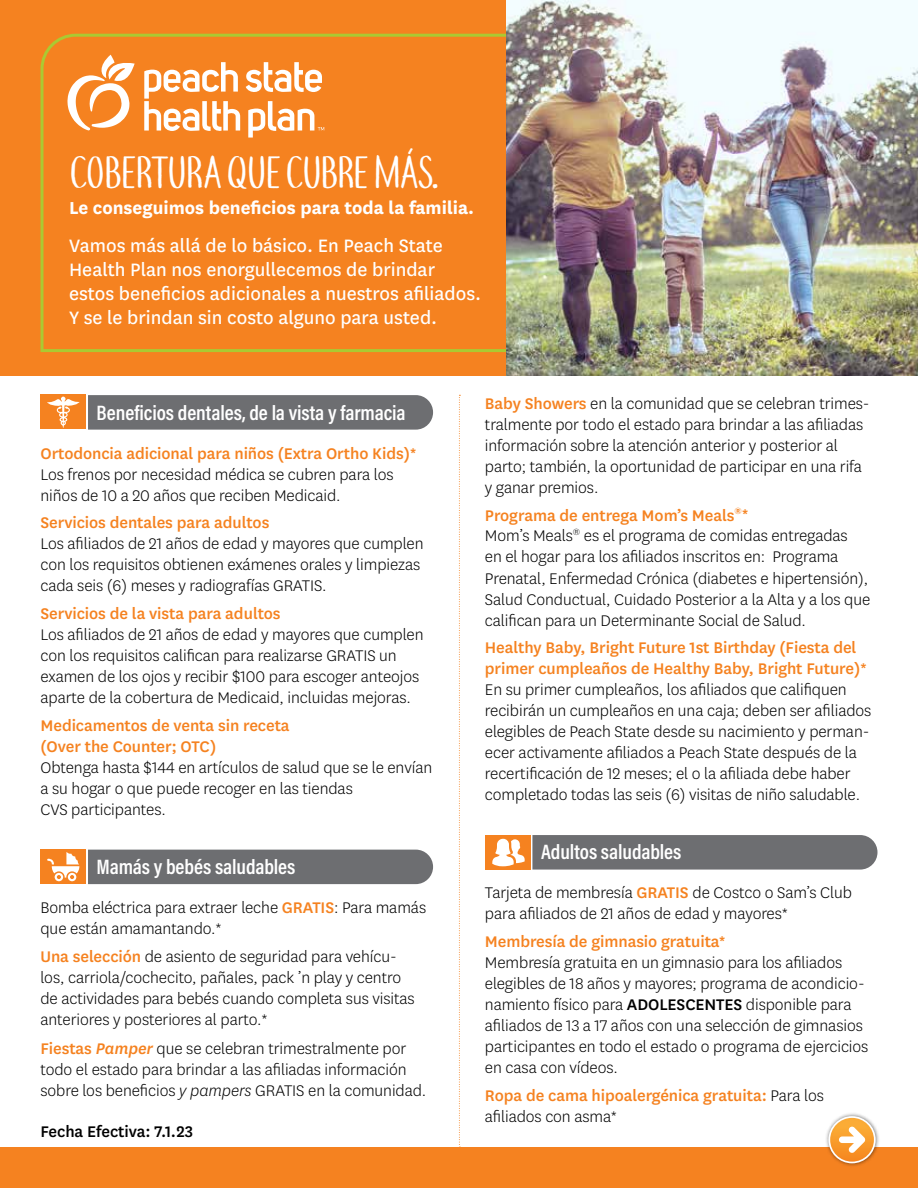
<style>
.page{position:relative;width:918px;height:1188px;background:#fff}
.page>*{position:absolute;margin:0;border:0;box-sizing:border-box;transform-origin:0 0}
.t1{font:500 45px "Fsvpbfcoffee+tea";letter-spacing:-.05em;color:#fff}
.t2{font:21px/24px "Ymtlgb Centene Sans";color:#fff}
.t3{font:600 21px "Vydsxx Acumin Pro Cond";letter-spacing:-.005em;color:#fff}
.t4{font:700 20.25px "Nppmgx Centene Sans";color:#fff}
.t5{font:300 18px/21px "Wnlssd Centene Sans";letter-spacing:-.005em;color:#000}
.t6{font:500 18px/21px "Qjtcpt Centene Sans";letter-spacing:-.005em;color:#f58220}
.t7{font:500 18px "Qjtcpt Centene Sans";letter-spacing:-.005em;color:#000}
.s1{font-family:"Qjtcpt Centene Sans";font-weight:500;color:#f58220}
.s2{font-family:"Xynhpx Centene Sans";font-weight:500;font-style:italic;color:#f58220}
.s3{font-family:"Pjlhyv Centene Sans";font-style:italic}
.s4{font-family:"Qjtcpt Centene Sans";font-weight:500}
.s5{font-family:"Wnlssd Centene Sans";font-weight:300;color:#000}
</style>
<div class="page">
<div style="left:0;top:0;width:507px;height:376px;background:#f58220"></div>
<svg style="left:40px;top:32px;width:467px;height:322px"></svg>
<div style="left:88px;top:395px;width:345px;height:35px;background:#6d6e71"></div>
<div style="left:88px;top:850px;width:345px;height:34px;background:#6d6e71"></div>
<svg style="left:246px;top:62px;width:76px;height:32px"></svg>
<svg style="left:144px;top:62px;width:96px;height:69px"></svg>
<svg style="left:248px;top:101px;width:76px;height:37px"></svg>
<svg style="left:68px;top:55px;width:67px;height:76px"></svg>
<img style="left:507px;top:0;width:411px;height:376px">
<div style="left:40px;top:395px;width:46px;height:34px;background:#f58220"></div>
<div style="left:40px;top:850px;width:46px;height:34px;background:#f58220"></div>
<svg style="left:47px;top:397px;width:33px;height:31px"></svg>
<svg style="left:47px;top:852px;width:32px;height:29px"></svg>
<div style="left:532px;top:835px;width:346px;height:35px;background:#6d6e71"></div>
<div style="left:485px;top:835px;width:46px;height:35px;background:#f58220"></div>
<svg style="left:492px;top:839px;width:33px;height:27px"></svg>
<svg style="left:459px;top:395px;width:1px;height:753px"></svg>
<div style="left:0;top:1148px;width:918px;height:40px;background:#f58220"></div>
<img style="left:823px;top:1113px;width:58px;height:53px">
<svg style="left:828px;top:1116px;width:48px;height:47px"></svg>
<svg style="left:830px;top:1118px;width:44px;height:44px"></svg>
<svg style="left:839px;top:1126px;width:26px;height:27px"></svg>
<h1 class="t1" style="left:69px;top:148px;width:371px">COBERTURA QUE CUBRE MÁS.</h1>
<p class="t4" style="left:69px;top:194px;width:407px">Le conseguimos beneficios para toda la familia.</p>
<p class="t2" style="left:69px;top:232px;width:414px">Vamos más allá de lo básico. En Peach State Health Plan nos enorgullecemos de brindar estos beneficios adicionales a nuestros afiliados.<br>Y se le brindan sin costo alguno para usted.</p>
<h2 class="t3" style="left:97px;top:399px;width:311px">Beneficios dentales, de la vista y farmacia</h2>
<h3 class="t6" style="left:40px;top:441px;width:378px">Ortodoncia adicional para niños (Extra Ortho Kids)*</h3>
<p class="t5" style="left:40px;top:463px;width:355px">Los frenos por necesidad médica se cubren para los niños de 10 a 20 años que reciben Medicaid.</p>
<h3 class="t6" style="left:40px;top:511px;width:230px">Servicios dentales para adultos</h3>
<p class="t5" style="left:40px;top:533px;width:385px">Los afiliados de 21 años de edad y mayores que cumplen con los requisitos obtienen exámenes orales y limpiezas cada seis (6) meses y radiografías GRATIS.</p>
<h3 class="t6" style="left:40px;top:602px;width:242px">Servicios de la vista para adultos</h3>
<p class="t5" style="left:40px;top:624px;width:385px">Los afiliados de 21 años de edad y mayores que cumplen con los requisitos califican para realizarse GRATIS un examen de los ojos y recibir $100 para escoger anteojos aparte de la cobertura de Medicaid, incluidas mejoras.</p>
<h3 class="t6" style="left:40px;top:714px;width:251px">Medicamentos de venta sin receta (Over the Counter; OTC)</h3>
<p class="t5" style="left:40px;top:756px;width:393px">Obtenga hasta $144 en artículos de salud que se le envían a su hogar o que puede recoger en las tiendas<br>CVS participantes.</p>
<h2 class="t3" style="left:97px;top:853px;width:200px">Mamás y bebés saludables</h2>
<p class="t5" style="left:40px;top:897px;width:387px">Bomba eléctrica para extraer leche <span class="s1">GRATIS</span>: Para mamás que están amamantando.*</p>
<p class="t5" style="left:40px;top:945px;width:376px"><span class="s1">Una selección</span> de asiento de seguridad para vehícu&shy;los, carriola/cochecito, pañales, pack ’n play y centro de actividades para bebés cuando completa sus visitas anteriores y posteriores al parto.*</p>
<p class="t5" style="left:40px;top:1038px;width:387px"><span class="s1">Fiestas</span> <span class="s2">Pamper</span> que se celebran trimestralmente por todo el estado para brindar a las afiliadas información sobre los beneficios <span class="s3">y pampers</span> GRATIS en la comunidad.</p>
<p class="t7" style="left:40px;top:1119px;width:154px">Fecha Efectiva: 7.1.23</p>
<p class="t5" style="left:485px;top:392px;width:386px"><span class="s1">Baby Showers</span> en la comunidad que se celebran trimes&shy;tralmente por todo el estado para brindar a las afiliadas información sobre la atención anterior y posterior al parto; también, la oportunidad de participar en una rifa y ganar premios.</p>
<h3 class="t6" style="left:485px;top:503px;width:265px">Programa de entrega Mom’s Meals<sup>®</sup>*</h3>
<p class="t5" style="left:485px;top:525px;width:387px">Mom’s Meals<sup>®</sup> es el programa de comidas entregadas<br>en el hogar para los afiliados inscritos en: Programa Prenatal, Enfermedad Crónica (diabetes e hipertensión), Salud Conductual, Cuidado Posterior a la Alta y a los que califican para un Determinante Social de Salud.</p>
<h3 class="t6" style="left:485px;top:636px;width:384px">Healthy Baby, Bright Future 1st Birthday (Fiesta del primer cumpleaños de Healthy Baby, Bright Future)*</h3>
<p class="t5" style="left:485px;top:679px;width:388px">En su primer cumpleaños, los afiliados que califiquen recibirán un cumpleaños en una caja; deben ser afiliados elegibles de Peach State desde su nacimiento y perman&shy;ecer activamente afiliados a Peach State después de la recertificación de 12 meses; el o la afiliada debe haber completado todas las seis (6) visitas de niño saludable.</p>
<h2 class="t3" style="left:541px;top:838px;width:142px">Adultos saludables</h2>
<p class="t5" style="left:485px;top:882px;width:369px">Tarjeta de membresía <span class="s1">GRATIS</span> de Costco o Sam’s Club para afiliados de 21 años de edad y mayores*</p>
<h3 class="t6" style="left:485px;top:930px;width:242px">Membresía de gimnasio gratuita*</h3>
<p class="t5" style="left:485px;top:952px;width:385px">Membresía gratuita en un gimnasio para los afiliados elegibles de 18 años y mayores; programa de acondicio&shy;namiento físico para <span class="s4">ADOLESCENTES</span> disponible para afiliados de 13 a 17 años con una selección de gimnasios participantes en todo el estado o programa de ejercicios en casa con vídeos.</p>
<p class="t6" style="left:485px;top:1084px;width:340px">Ropa de cama hipoalergénica gratuita: <span class="s5">Para los afiliados con asma*</span></p>
</div>
